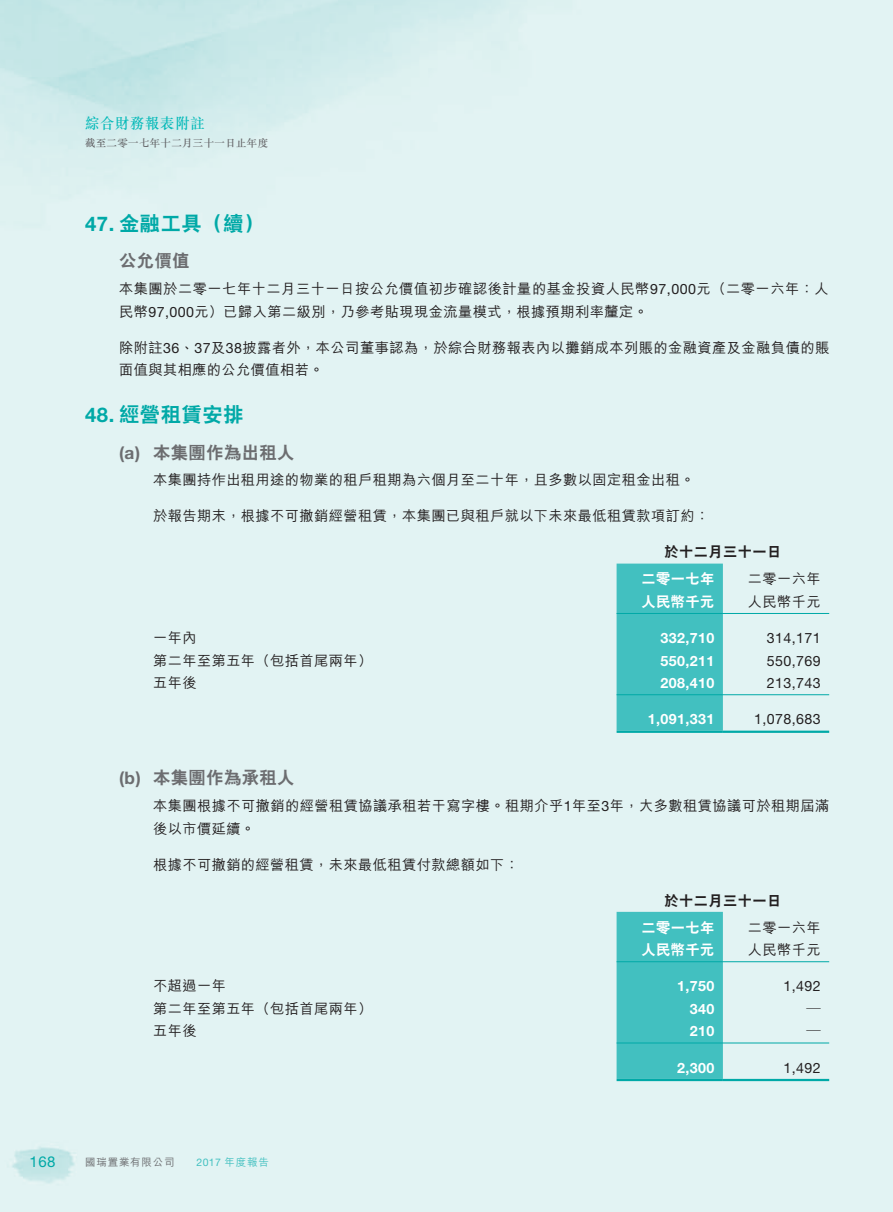
<style>
.page{position:relative;width:893px;height:1212px;background:#fff}
.page>*{position:absolute;margin:0;border:0;box-sizing:border-box;transform-origin:0 0}
._3__標題{font:800 20.25px "C Hei 2 HK";letter-spacing:.03em;color:#00a9a7}
._4__副標題{font:800 17.25px "C Hei 2 HK";letter-spacing:.03em;color:#6c6d70}
.t1{font:500 15px "M Sung HK";letter-spacing:.055em;color:#03b9b8;scale:.95 1}
.t2{font:15px "Helvetica Neue LT Std";color:#00a9a7}
._1__內文{font:500 14.25px/22.5px "M Hei HK";letter-spacing:.03em;color:#231f20}
._1__內文-2{font:700 14.25px "Helvetica Neue LT Std";letter-spacing:.03em;color:#fff}
._1__內文-3{font:14.25px "Helvetica Neue LT Std";letter-spacing:.03em;color:#231f20}
._1__內文-4{font:800 14.25px "C Hei 2 HK";letter-spacing:.03em;color:#fff}
._1__內文-5{font:800 14.25px "C Hei 2 HK";letter-spacing:.03em;color:#231f20}
.t3{font:500 10.5px "M Sung HK";letter-spacing:.03em;color:#636366}
.t4{font:500 10.5px "M Hei HK";letter-spacing:.08em;color:#6c6d70}
.t5{font:10.5px "Helvetica Neue LT Std";color:#42c0c0}
.s1{font-family:"Helvetica Neue LT Std";font-weight:700}
.s2{font-family:"Helvetica Neue LT Std";font-weight:400}
.s3{font-family:"M Hei HK";font-weight:500}
</style>
<div class="page">
<div style="left:0;top:0;width:892px;height:1212px;background:#e2f3f3"></div>
<div style="left:617px;top:564px;width:106px;height:167px;background:#42c0c0"></div>
<hr style="left:617px;top:613px;width:106px;height:1px;background:#00a9a7">
<hr style="left:723px;top:613px;width:106px;height:1px;background:#00a9a7">
<hr style="left:617px;top:694px;width:106px;height:1px;background:#00a9a7">
<hr style="left:723px;top:694px;width:106px;height:1px;background:#00a9a7">
<hr style="left:617px;top:731px;width:106px;height:2px;background:#00a9a7">
<hr style="left:723px;top:731px;width:106px;height:2px;background:#00a9a7">
<div style="left:617px;top:912px;width:106px;height:167px;background:#42c0c0"></div>
<hr style="left:617px;top:961px;width:106px;height:1px;background:#00a9a7">
<hr style="left:723px;top:961px;width:106px;height:1px;background:#00a9a7">
<hr style="left:617px;top:1042px;width:106px;height:1px;background:#00a9a7">
<hr style="left:723px;top:1042px;width:106px;height:1px;background:#00a9a7">
<hr style="left:617px;top:1079px;width:106px;height:2px;background:#00a9a7">
<hr style="left:723px;top:1079px;width:106px;height:2px;background:#00a9a7">
<p class="t1" style="left:85px;top:113px;width:127px">綜合財務報表附註</p>
<p class="t3" style="left:85px;top:136px;width:185px">截至二零一七年十二月三十一日止年度</p>
<p class="_3__標題" style="left:85px;top:213px;width:181px"><span class="s1">47.</span> 金融工具（續）</p>
<p class="_4__副標題" style="left:119px;top:252px;width:72px">公允價值</p>
<p class="_1__內文" style="left:119px;top:276px;width:711px">本集團於二零一七年十二月三十一日按公允價值初步確認後計量的基金投資人民幣<span class="s2">97,000</span>元（二零一六年：人民幣<span class="s2">97,000</span>元）已歸入第二級別，乃參考貼現現金流量模式，根據預期利率釐定。</p>
<p class="_1__內文" style="left:119px;top:335px;width:712px">除附註<span class="s2">36</span>、<span class="s2">37</span>及<span class="s2">38</span>披露者外，本公司董事認為，於綜合財務報表內以攤銷成本列賬的金融資產及金融負債的賬面值與其相應的公允價值相若。</p>
<p class="_3__標題" style="left:85px;top:404px;width:160px"><span class="s1">48.</span> 經營租賃安排</p>
<p class="_4__副標題" style="left:119px;top:443px;width:177px"><span class="s1">(a)</span> 本集團作為出租人</p>
<p class="_1__內文" style="left:153px;top:467px;width:543px">本集團持作出租用途的物業的租戶租期為六個月至二十年，且多數以固定租金出租。</p>
<p class="_1__內文" style="left:153px;top:503px;width:558px">於報告期末，根據不可撤銷經營租賃，本集團已與租戶就以下未來最低租賃款項訂約：</p>
<p class="_1__內文-5" style="left:664px;top:545px;width:118px">於十二月三十一日</p>
<p class="_1__內文-4" style="left:641px;top:572px;width:74px">二零一七年</p>
<p class="_1__內文" style="left:748px;top:566px;width:74px">二零一六年</p>
<p class="_1__內文-4" style="left:641px;top:594px;width:74px">人民幣千元</p>
<p class="_1__內文" style="left:748px;top:589px;width:74px">人民幣千元</p>
<p class="_1__內文" style="left:153px;top:625px;width:45px">一年內</p>
<p class="_1__內文-2" style="left:660px;top:629px;width:55px">332,710</p>
<p class="_1__內文-3" style="left:767px;top:629px;width:55px">314,171</p>
<p class="_1__內文" style="left:153px;top:648px;width:221px">第二年至第五年（包括首尾兩年）</p>
<p class="_1__內文-2" style="left:660px;top:652px;width:55px">550,211</p>
<p class="_1__內文-3" style="left:767px;top:652px;width:55px">550,769</p>
<p class="_1__內文" style="left:153px;top:670px;width:45px">五年後</p>
<p class="_1__內文-2" style="left:660px;top:674px;width:55px">208,410</p>
<p class="_1__內文-3" style="left:767px;top:674px;width:55px">213,743</p>
<p class="_1__內文-2" style="left:648px;top:710px;width:68px">1,091,331</p>
<p class="_1__內文-3" style="left:754px;top:711px;width:68px">1,078,683</p>
<p class="_4__副標題" style="left:119px;top:769px;width:177px"><span class="s1">(b)</span> 本集團作為承租人</p>
<p class="_1__內文" style="left:153px;top:793px;width:678px">本集團根據不可撤銷的經營租賃協議承租若干寫字樓。租期介乎<span class="s2">1</span>年至<span class="s2">3</span>年，大多數租賃協議可於租期屆滿後以市價延續。</p>
<p class="_1__內文" style="left:153px;top:852px;width:367px">根據不可撤銷的經營租賃，未來最低租賃付款總額如下：</p>
<p class="_1__內文-5" style="left:664px;top:893px;width:118px">於十二月三十一日</p>
<p class="_1__內文-4" style="left:641px;top:920px;width:74px">二零一七年</p>
<p class="_1__內文" style="left:748px;top:915px;width:74px">二零一六年</p>
<p class="_1__內文-4" style="left:641px;top:942px;width:74px">人民幣千元</p>
<p class="_1__內文" style="left:748px;top:937px;width:74px">人民幣千元</p>
<p class="_1__內文" style="left:153px;top:973px;width:74px">不超過一年</p>
<p class="_1__內文-2" style="left:677px;top:977px;width:39px">1,750</p>
<p class="_1__內文-3" style="left:783px;top:978px;width:39px">1,492</p>
<p class="_1__內文" style="left:153px;top:996px;width:221px">第二年至第五年（包括首尾兩年）</p>
<p class="_1__內文-2" style="left:690px;top:1000px;width:26px">340</p>
<p class="_1__內文" style="left:806px;top:996px;width:16px">—</p>
<p class="_1__內文" style="left:153px;top:1018px;width:45px">五年後</p>
<p class="_1__內文-2" style="left:690px;top:1022px;width:26px">210</p>
<p class="_1__內文" style="left:806px;top:1018px;width:16px">—</p>
<p class="_1__內文-2" style="left:677px;top:1059px;width:39px">2,300</p>
<p class="_1__內文-3" style="left:783px;top:1059px;width:39px">1,492</p>
<p class="t2" style="left:30px;top:1153px;width:27px">168</p>
<p class="t4" style="left:85px;top:1154px;width:91px">國瑞置業有限公司</p>
<p class="t5" style="left:197px;top:1156px;width:74px">2017 <span class="s3">年度報告</span></p>
</div>
